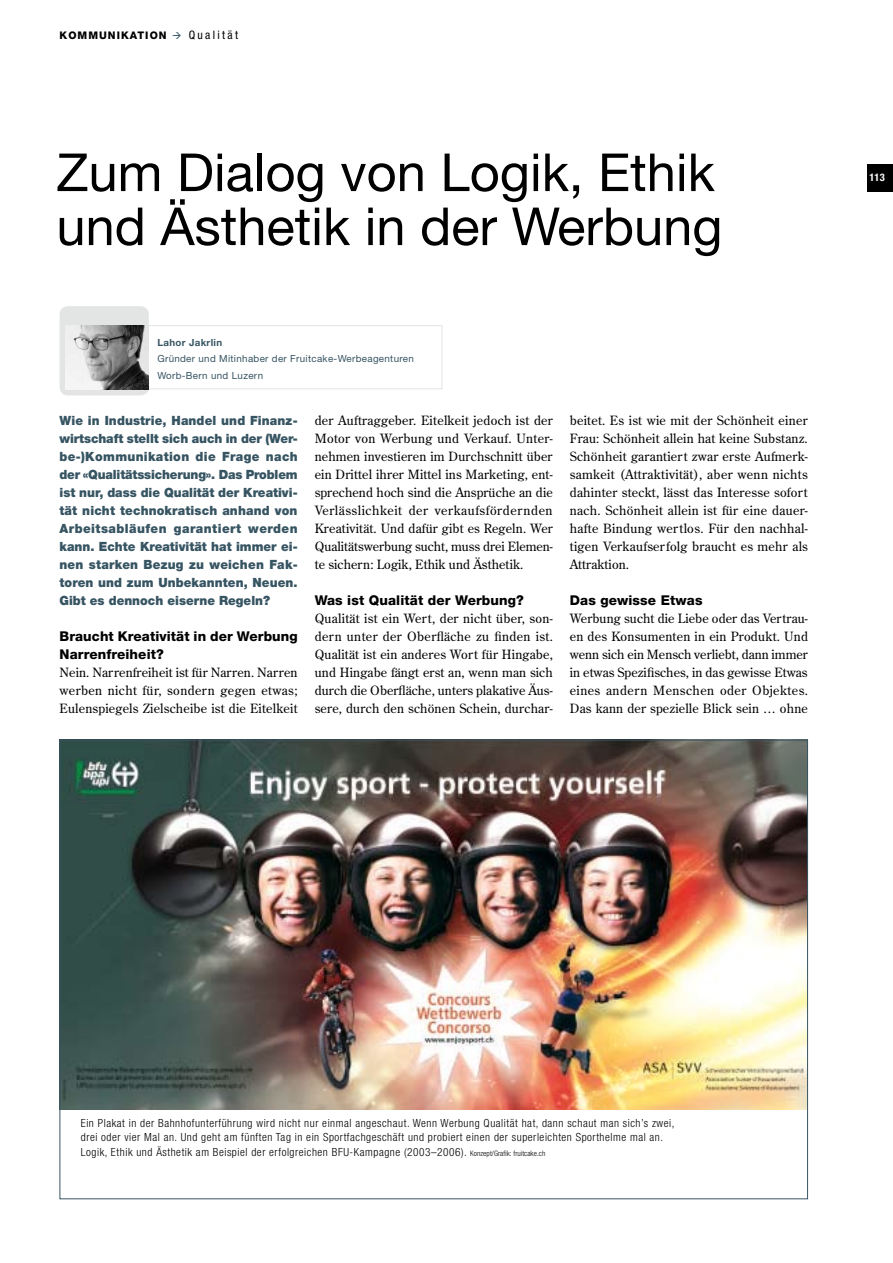
<style>
.page{position:relative;width:893px;height:1263px;background:#fff}
.page>*{position:absolute;margin:0;border:0;box-sizing:border-box;transform-origin:0 0}
.t1{font:52.5px/54px "Helvetica Neue";color:#000}
.t2{font:800 13.5px/18px "Helvetica Neue";letter-spacing:.01em;color:#000}
.t3{font:12.75px/18px "Century Old Style";letter-spacing:.015em;color:#000;text-align:justify}
.t4{font:900 12.75px/18px "Helvetica Neue";letter-spacing:.005em;color:#365462;text-align:justify;scale:.96 1}
.t5{font:condensed 11.7px "Helvetica Neue";letter-spacing:.2em;color:#000}
.t6{font:300 condensed 11.25px/13.5px "Helvetica Neue";letter-spacing:.05em;color:#000}
.t7{font:800 10.5px "Helvetica Neue";letter-spacing:.1em;color:#000}
.t8{font:700 condensed 10.5px "Helvetica Neue";color:#fff}
.t9{font:9.75px/16.5px "Helvetica Neue";letter-spacing:.035em;color:#365462}
.t10{font:700 9.75px "Helvetica Neue";letter-spacing:.035em;color:#365462}
.s1{font-size:7.5px}
</style>
<div class="page">
<div style="left:60px;top:306px;width:89px;height:89px;background:#e3e4e4;border-radius:9px"></div>
<div style="left:66px;top:325px;width:376px;height:64px;border:1px solid #e3e4e4"></div>
<img style="left:65px;top:325px;width:84px;height:64px">
<img style="left:62px;top:742px;width:744px;height:367px">
<div style="left:867px;top:164px;width:26px;height:27px;background:#000"></div>
<p class="t7" style="left:60px;top:29px;width:107px">Kommunikation</p>
<p class="t5" style="left:189px;top:28px;width:51px">Qualität</p>
<h1 class="t1" style="left:56px;top:145px;width:668px">Zum Dialog von Logik, Ethik und Ästhetik in der Werbung</h1>
<p class="t10" style="left:157px;top:336px;width:66px">Lahor Jakrlin</p>
<p class="t9" style="left:157px;top:350px;width:258px">Gründer und Mitinhaber der Fruitcake-Werbeagenturen<br>Worb-Bern und Luzern</p>
<p class="t4" style="left:60px;top:411px;width:250px">Wie in Industrie, Handel und Finanz&shy;wirtschaft stellt sich auch in der (Wer&shy;be-)Kommunikation die Frage nach der «Qualitätssicherung». Das Problem ist nur, dass die Qualität der Kreativi&shy;tät nicht technokratisch anhand von Arbeitsabläufen garantiert werden kann. Echte Kreativität hat immer ei&shy;nen starken Bezug zu weichen Fak&shy;toren und zum Unbekannten, Neuen.<br>Gibt es dennoch eiserne Regeln?</p>
<p class="t2" style="left:60px;top:627px;width:240px">Braucht Kreativität in der Werbung<br>Narrenfreiheit?</p>
<p class="t3" style="left:60px;top:663px;width:240px">Nein. Narrenfreiheit ist für Narren. Narren werben nicht für, sondern gegen etwas; Eulenspiegels Zielscheibe ist die Eitelkeit</p>
<p class="t3" style="left:315px;top:411px;width:240px">der Auftraggeber. Eitelkeit jedoch ist der Motor von Werbung und Verkauf. Unter&shy;nehmen investieren im Durchschnitt über ein Drittel ihrer Mittel ins Marketing, ent&shy;sprechend hoch sind die Ansprüche an die Verlässlichkeit der verkaufsfördernden Kreativität. Und dafür gibt es Regeln. Wer Qualitätswerbung sucht, muss drei Elemen&shy;te sichern: Logik, Ethik und Ästhetik.</p>
<p class="t2" style="left:315px;top:591px;width:211px">Was ist Qualität der Werbung?</p>
<p class="t3" style="left:315px;top:609px;width:240px">Qualität ist ein Wert, der nicht über, son&shy;dern unter der Oberfläche zu finden ist.<br>Qualität ist ein anderes Wort für Hingabe, und Hingabe fängt erst an, wenn man sich durch die Oberfläche, unters plakative Äus&shy;sere, durch den schönen Schein, durchar-</p>
<p class="t3" style="left:570px;top:411px;width:240px">beitet. Es ist wie mit der Schönheit einer Frau: Schönheit allein hat keine Substanz.<br>Schönheit garantiert zwar erste Aufmerk&shy;samkeit (Attraktivität), aber wenn nichts dahinter steckt, lässt das Interesse sofort nach. Schönheit allein ist für eine dauer&shy;hafte Bindung wertlos. Für den nachhal&shy;tigen Verkaufserfolg braucht es mehr als Attraktion.</p>
<p class="t2" style="left:570px;top:591px;width:134px">Das gewisse Etwas</p>
<p class="t3" style="left:570px;top:609px;width:240px">Werbung sucht die Liebe oder das Vertrau&shy;en des Konsumenten in ein Produkt. Und wenn sich ein Mensch verliebt, dann immer in etwas Spezifisches, in das gewisse Etwas eines andern Menschen oder Objektes.<br>Das kann der spezielle Blick sein … ohne</p>
<p class="t8" style="left:870px;top:171px;width:17px">113</p>
<p class="t6" style="left:81px;top:1116px;width:595px">Ein Plakat in der Bahnhofunterführung wird nicht nur einmal angeschaut. Wenn Werbung Qualität hat, dann schaut man sich’s zwei, drei oder vier Mal an. Und geht am fünften Tag in ein Sportfachgeschäft und probiert einen der superleichten Sporthelme mal an.</p>
<p class="t6" style="left:81px;top:1145px;width:466px">Logik, Ethik und Ästhetik am Beispiel der erfolgreichen BFU-Kampagne (2003–2006). <span class="s1">Konzept/Grafik: fruitcake.ch</span></p>
</div>
